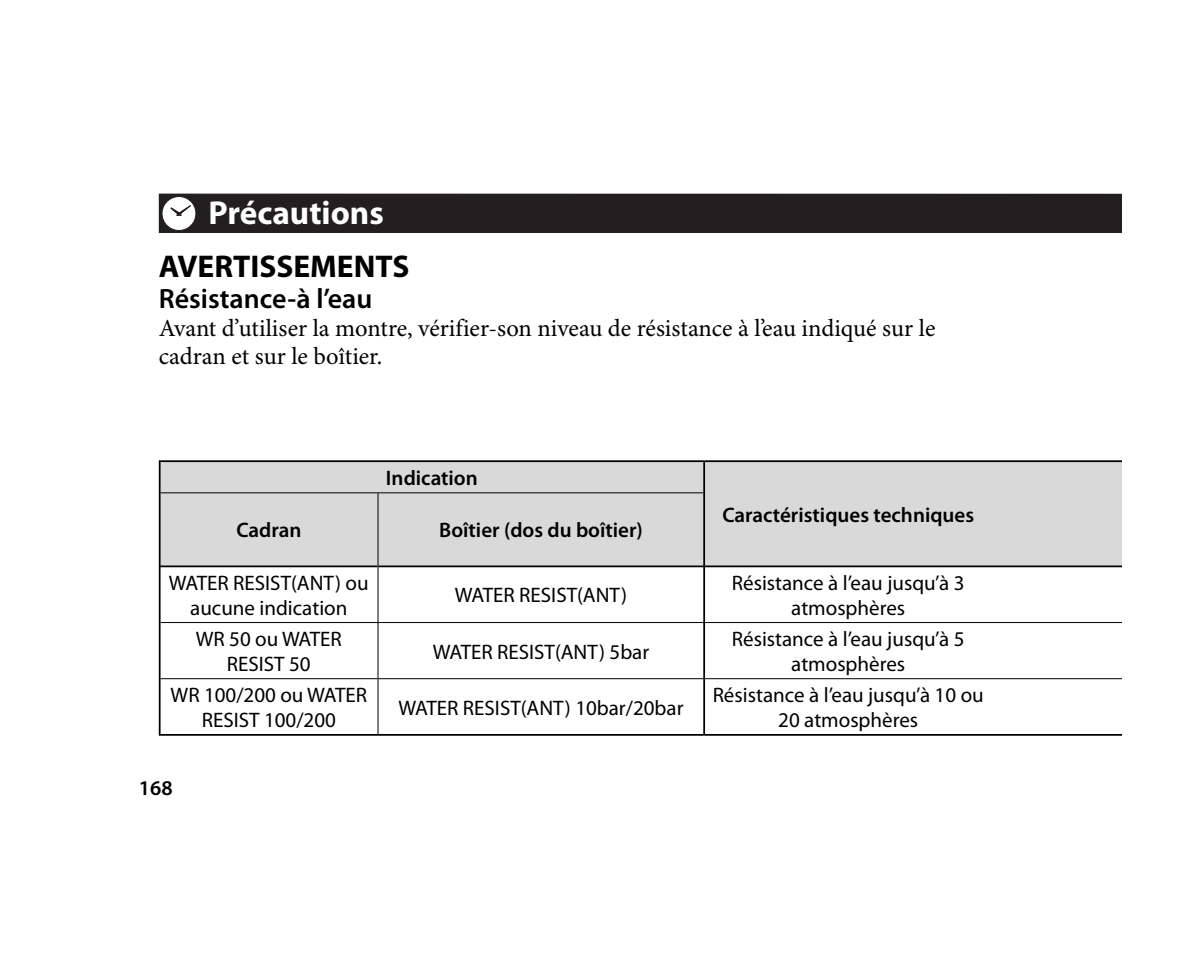
<style>
.page{position:relative;width:1191px;height:963px;background:#fff}
.page>*{position:absolute;margin:0;border:0;box-sizing:border-box;transform-origin:0 0}
.t1{font:700 33.25px "Myriad Pro";color:#fff}
.t2{font:700 31.5px "Myriad Pro";color:#000}
.t3{font:600 28px "Myriad Pro";color:#000}
.t4{font:24.5px/28px "Minion Pro";color:#000}
.t5{font:21px/24.5px "Myriad Pro";color:#000;text-align:center}
.t6{font:600 21px "Myriad Pro";color:#000}
</style>
<div class="page">
<svg style="left:160px;top:462px;width:961px;height:272px"></svg>
<hr style="left:160px;top:492px;width:543px;height:1px;background:#000">
<hr style="left:160px;top:622px;width:544px;height:1px;background:#000">
<hr style="left:160px;top:678px;width:218px;height:1px;background:#000">
<hr style="left:378px;top:678px;width:326px;height:1px;background:#000">
<hr style="left:159px;top:462px;width:1px;height:31px;background:#000">
<hr style="left:159px;top:493px;width:1px;height:72px;background:#000">
<hr style="left:159px;top:567px;width:1px;height:55px;background:#000">
<hr style="left:159px;top:622px;width:1px;height:56px;background:#000">
<hr style="left:159px;top:678px;width:1px;height:56px;background:#000">
<hr style="left:159px;top:734px;width:545px;height:1px;background:#000">
<hr style="left:159px;top:460px;width:545px;height:2px;background:#000">
<hr style="left:159px;top:565px;width:218px;height:2px;background:#000">
<hr style="left:378px;top:565px;width:743px;height:2px;background:#000">
<hr style="left:703px;top:493px;width:2px;height:72px;background:#000">
<hr style="left:703px;top:567px;width:2px;height:55px;background:#000">
<hr style="left:703px;top:623px;width:2px;height:55px;background:#000">
<hr style="left:703px;top:679px;width:2px;height:55px;background:#000">
<hr style="left:703px;top:462px;width:2px;height:31px;background:#000">
<hr style="left:377px;top:493px;width:1px;height:73px;background:#000">
<hr style="left:377px;top:566px;width:1px;height:56px;background:#000">
<hr style="left:377px;top:623px;width:1px;height:55px;background:#000">
<hr style="left:377px;top:679px;width:1px;height:55px;background:#000">
<hr style="left:704px;top:460px;width:288px;height:2px;background:#000">
<hr style="left:992px;top:460px;width:129px;height:2px;background:#000">
<hr style="left:704px;top:622px;width:417px;height:1px;background:#000">
<hr style="left:704px;top:678px;width:288px;height:1px;background:#000">
<hr style="left:992px;top:678px;width:129px;height:1px;background:#000">
<hr style="left:704px;top:734px;width:288px;height:1px;background:#000">
<hr style="left:992px;top:734px;width:129px;height:1px;background:#000">
<div style="left:159px;top:193px;width:962px;height:39px;background:#231f20"></div>
<h1 class="t1" style="left:208px;top:200px;width:177px">Précautions</h1>
<h2 class="t2" style="left:159px;top:254px;width:252px">AVERTISSEMENTS</h2>
<h3 class="t3" style="left:159px;top:288px;width:215px">Résistance-à l’eau</h3>
<p class="t4" style="left:159px;top:316px;width:778px">Avant d’utiliser la montre, vérifier-son niveau de résistance à l’eau indiqué sur le cadran et sur le boîtier.</p>
<p class="t6" style="left:386px;top:470px;width:93px">Indication</p>
<p class="t6" style="left:236px;top:522px;width:67px">Cadran</p>
<p class="t6" style="left:439px;top:522px;width:205px">Boîtier (dos du boîtier)</p>
<p class="t5" style="left:169px;top:573px;width:201px">WATER RESIST(ANT) ou aucune indication</p>
<p class="t5" style="left:455px;top:585px;width:174px">WATER RESIST(ANT)</p>
<p class="t5" style="left:196px;top:629px;width:148px">WR 50 ou WATER<br>RESIST 50</p>
<p class="t5" style="left:433px;top:641px;width:218px">WATER RESIST(ANT) 5bar</p>
<p class="t5" style="left:171px;top:685px;width:198px">WR 100/200 ou WATER<br>RESIST 100/200</p>
<p class="t5" style="left:398px;top:697px;width:286px">WATER RESIST(ANT) 10bar/20bar</p>
<p class="t6" style="left:139px;top:780px;width:35px">168</p>
<p class="t6" style="left:722px;top:506px;width:253px">Caractéristiques techniques</p>
<p class="t5" style="left:732px;top:573px;width:234px">Résistance à l’eau jusqu’à 3 atmosphères</p>
<p class="t5" style="left:732px;top:629px;width:234px">Résistance à l’eau jusqu’à 5 atmosphères</p>
<p class="t5" style="left:712px;top:685px;width:272px">Résistance à l’eau jusqu’à 10 ou<br>20 atmosphères</p>
</div>
